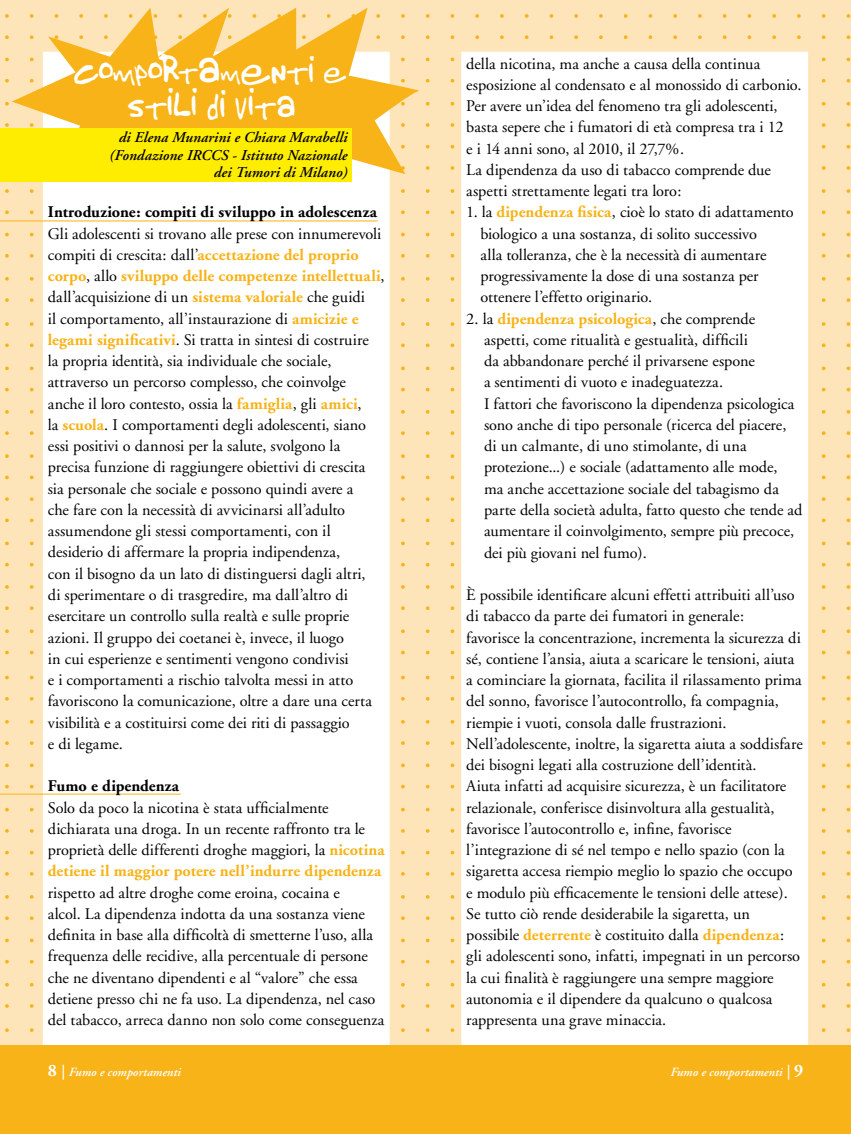
<style>
.page{position:relative;width:851px;height:1134px;background:#fff}
.page>*{position:absolute;margin:0;border:0;box-sizing:border-box;transform-origin:0 0}
.t1{font:47.5px "Gorillaz 1";color:#fff}
.t2{font:39px "Gorillaz 1";color:#fff}
.t3{font:16.25px/21.2px "Adobe Garamond";color:#000}
.t4{font:700 16.25px "Adobe Garamond";color:#000}
.t5{font:italic 600 15px/17.5px "Adobe Garamond";letter-spacing:.005em;color:#000;text-align:right}
.t6{font:italic 600 12.5px "Adobe Garamond";color:#fff}
.s1{font-size:39px}
.s2{font-size:37.5px}
.s3{font-size:41.25px}
.s4{font-size:35px}
.s5{font-size:42.5px}
.s6{font-size:45px}
.s7{font-size:30px}
.s8{font-weight:700;color:#f8b318}
.s9{font-weight:700;font-style:normal;font-size:17.5px}
.s10{font-size:15px}
</style>
<div class="page">
<div style="left:0;top:0;width:850px;height:1134px;background:#fee5b9"></div>
<svg style="left:7px;top:14px;width:844px;height:4px"></svg>
<svg style="left:7px;top:35px;width:844px;height:4px"></svg>
<svg style="left:7px;top:58px;width:844px;height:3px"></svg>
<svg style="left:7px;top:79px;width:844px;height:4px"></svg>
<svg style="left:7px;top:102px;width:844px;height:4px"></svg>
<svg style="left:7px;top:123px;width:844px;height:4px"></svg>
<svg style="left:425px;top:145px;width:426px;height:4px"></svg>
<svg style="left:425px;top:166px;width:426px;height:4px"></svg>
<svg style="left:7px;top:189px;width:844px;height:4px"></svg>
<svg style="left:7px;top:210px;width:844px;height:4px"></svg>
<svg style="left:7px;top:233px;width:844px;height:3px"></svg>
<svg style="left:7px;top:254px;width:844px;height:4px"></svg>
<svg style="left:7px;top:277px;width:844px;height:4px"></svg>
<svg style="left:7px;top:298px;width:844px;height:4px"></svg>
<svg style="left:7px;top:322px;width:844px;height:4px"></svg>
<svg style="left:7px;top:343px;width:844px;height:4px"></svg>
<svg style="left:7px;top:366px;width:844px;height:4px"></svg>
<svg style="left:7px;top:388px;width:844px;height:3px"></svg>
<svg style="left:7px;top:410px;width:844px;height:4px"></svg>
<svg style="left:7px;top:431px;width:844px;height:4px"></svg>
<svg style="left:7px;top:454px;width:844px;height:4px"></svg>
<svg style="left:7px;top:475px;width:844px;height:4px"></svg>
<svg style="left:7px;top:497px;width:844px;height:4px"></svg>
<svg style="left:7px;top:518px;width:844px;height:4px"></svg>
<svg style="left:7px;top:541px;width:844px;height:4px"></svg>
<svg style="left:7px;top:563px;width:844px;height:4px"></svg>
<svg style="left:7px;top:585px;width:844px;height:4px"></svg>
<svg style="left:7px;top:606px;width:844px;height:4px"></svg>
<svg style="left:7px;top:629px;width:844px;height:4px"></svg>
<svg style="left:7px;top:651px;width:844px;height:3px"></svg>
<svg style="left:7px;top:676px;width:844px;height:3px"></svg>
<svg style="left:7px;top:697px;width:844px;height:4px"></svg>
<svg style="left:7px;top:720px;width:844px;height:4px"></svg>
<svg style="left:7px;top:741px;width:844px;height:4px"></svg>
<svg style="left:7px;top:763px;width:844px;height:4px"></svg>
<svg style="left:7px;top:785px;width:844px;height:3px"></svg>
<svg style="left:7px;top:808px;width:844px;height:3px"></svg>
<svg style="left:7px;top:829px;width:844px;height:4px"></svg>
<svg style="left:7px;top:851px;width:844px;height:3px"></svg>
<svg style="left:7px;top:872px;width:844px;height:4px"></svg>
<svg style="left:7px;top:895px;width:844px;height:4px"></svg>
<svg style="left:7px;top:916px;width:844px;height:4px"></svg>
<svg style="left:7px;top:938px;width:844px;height:4px"></svg>
<svg style="left:7px;top:960px;width:844px;height:3px"></svg>
<svg style="left:7px;top:983px;width:844px;height:3px"></svg>
<svg style="left:7px;top:1004px;width:844px;height:4px"></svg>
<svg style="left:7px;top:1028px;width:844px;height:4px"></svg>
<div style="left:43px;top:52px;width:346px;height:999px;background:#fff"></div>
<div style="left:461px;top:52px;width:347px;height:993px;background:#fff"></div>
<svg style="left:12px;top:8px;width:413px;height:166px;fill:#f8b318"></svg>
<div style="left:0;top:128px;width:351px;height:53px;background:#ffed00"></div>
<hr style="left:0;top:221px;width:377px;height:1px;background:#f8b318">
<hr style="left:0;top:794px;width:181px;height:1px;background:#f8b318">
<div style="left:0;top:1045px;width:850px;height:89px;background:#f8b318"></div>
<h1 class="t1" style="left:74px;top:43px;width:275px"><span class="s1">C</span>ompo<span class="s2">r</span><span class="s3">t</span><span class="s4">a</span><span class="s5">m</span><span class="s1">en</span><span class="s6">t</span><sub>i</sub> <span class="s7">e</span></h1>
<h2 class="t2" style="left:128px;top:87px;width:168px"><span class="s3">s</span><span class="s6">t</span>i<span class="s2">l</span> i <span class="s6">d</span>i vi<span class="s6">t</span><span class="s7">a</span></h2>
<p class="t5" style="left:109px;top:129px;width:239px">di Elena Munarini e Chiara Marabelli (Fondazione IRCCS - Istituto Nazionale dei Tumori di Milano)</p>
<p class="t4" style="left:48px;top:203px;width:330px">Introduzione: compiti di sviluppo in adolescenza</p>
<p class="t3" style="left:48px;top:223px;width:338px">Gli adolescenti si trovano alle prese con innumerevoli compiti di crescita: dall’<span class="s8">accettazione del proprio corpo</span>, allo <span class="s8">sviluppo delle competenze intellettuali</span>, dall’acquisizione di un <span class="s8">sistema valoriale</span> che guidi<br>il comportamento, all’instaurazione di <span class="s8">amicizie e legami significativi</span>. Si tratta in sintesi di costruire<br>la propria identità, sia individuale che sociale, attraverso un percorso complesso, che coinvolge anche il loro contesto, ossia la <span class="s8">famiglia</span>, gli <span class="s8">amici</span>,<br>la <span class="s8">scuola</span>. I comportamenti degli adolescenti, siano essi positivi o dannosi per la salute, svolgono la precisa funzione di raggiungere obiettivi di crescita sia personale che sociale e possono quindi avere a<br>che fare con la necessità di avvicinarsi all’adulto assumendone gli stessi comportamenti, con il desiderio di affermare la propria indipendenza,<br>con il bisogno da un lato di distinguersi dagli altri,<br>di sperimentare o di trasgredire, ma dall’altro di esercitare un controllo sulla realtà e sulle proprie azioni. Il gruppo dei coetanei è, invece, il luogo<br>in cui esperienze e sentimenti vengono condivisi<br>e i comportamenti a rischio talvolta messi in atto favoriscono la comunicazione, oltre a dare una certa visibilità e a costituirsi come dei riti di passaggio<br>e di legame.</p>
<p class="t4" style="left:48px;top:777px;width:133px">Fumo e dipendenza</p>
<p class="t3" style="left:48px;top:797px;width:338px">Solo da poco la nicotina è stata ufficialmente dichiarata una droga. In un recente raffronto tra le proprietà delle differenti droghe maggiori, la <span class="s8">nicotina detiene il maggior potere nell’indurre dipendenza</span></p>
<p class="t3" style="left:48px;top:882px;width:338px">rispetto ad altre droghe come eroina, cocaina e<br>alcol. La dipendenza indotta da una sostanza viene definita in base alla difficoltà di smetterne l’uso, alla frequenza delle recidive, alla percentuale di persone che ne diventano dipendenti e al “valore” che essa detiene presso chi ne fa uso. La dipendenza, nel caso del tabacco, arreca danno non solo come conseguenza</p>
<p class="t3" style="left:466px;top:53px;width:337px">della nicotina, ma anche a causa della continua esposizione al condensato e al monossido di carbonio.<br>Per avere un’idea del fenomeno tra gli adolescenti, basta sepere che i fumatori di età compresa tra i 12<br>e i 14 anni sono, al 2010, il 27,7%.<br>La dipendenza da uso di tabacco comprende due aspetti strettamente legati tra loro:</p>
<p class="t3" style="left:480px;top:202px;width:315px;text-indent:-14px">1. la <span class="s8">dipendenza fisica</span>, cioè lo stato di adattamento biologico a una sostanza, di solito successivo<br>alla tolleranza, che è la necessità di aumentare progressivamente la dose di una sostanza per ottenere l’effetto originario.</p>
<p class="t3" style="left:484px;top:308px;width:320px;text-indent:-18px">2. la <span class="s8">dipendenza psicologica</span>, che comprende aspetti, come ritualità e gestualità, difficili<br>da abbandonare perché il privarsene espone<br>a sentimenti di vuoto e inadeguatezza.<br>I fattori che favoriscono la dipendenza psicologica sono anche di tipo personale (ricerca del piacere, di un calmante, di uno stimolante, di una protezione...) e sociale (adattamento alle mode,<br>ma anche accettazione sociale del tabagismo da parte della società adulta, fatto questo che tende ad aumentare il coinvolgimento, sempre più precoce, dei più giovani nel fumo).</p>
<p class="t3" style="left:466px;top:585px;width:338px">È possibile identificare alcuni effetti attribuiti all’uso di tabacco da parte dei fumatori in generale:<br>favorisce la concentrazione, incrementa la sicurezza di sé, contiene l’ansia, aiuta a scaricare le tensioni, aiuta a cominciare la giornata, facilita il rilassamento prima del sonno, favorisce l’autocontrollo, fa compagnia, riempie i vuoti, consola dalle frustrazioni.<br>Nell’adolescente, inoltre, la sigaretta aiuta a soddisfare dei bisogni legati alla costruzione dell’identità.<br>Aiuta infatti ad acquisire sicurezza, è un facilitatore relazionale, conferisce disinvoltura alla gestualità, favorisce l’autocontrollo e, infine, favorisce l’integrazione di sé nel tempo e nello spazio (con la sigaretta accesa riempio meglio lo spazio che occupo e modulo più efficacemente le tensioni delle attese).<br>Se tutto ciò rende desiderabile la sigaretta, un possibile <span class="s8">deterrente</span> è costituito dalla <span class="s8">dipendenza</span>: gli adolescenti sono, infatti, impegnati in un percorso la cui finalità è raggiungere una sempre maggiore autonomia e il dipendere da qualcuno o qualcosa rappresenta una grave minaccia.</p>
<p class="t6" style="left:48px;top:1065px;width:135px"><span class="s9">8</span> <span class="s10">|</span> Fumo e comportamenti</p>
<p class="t6" style="left:670px;top:1065px;width:134px">Fumo e comportamenti <span class="s10">|</span> <span class="s9">9</span></p>
</div>
